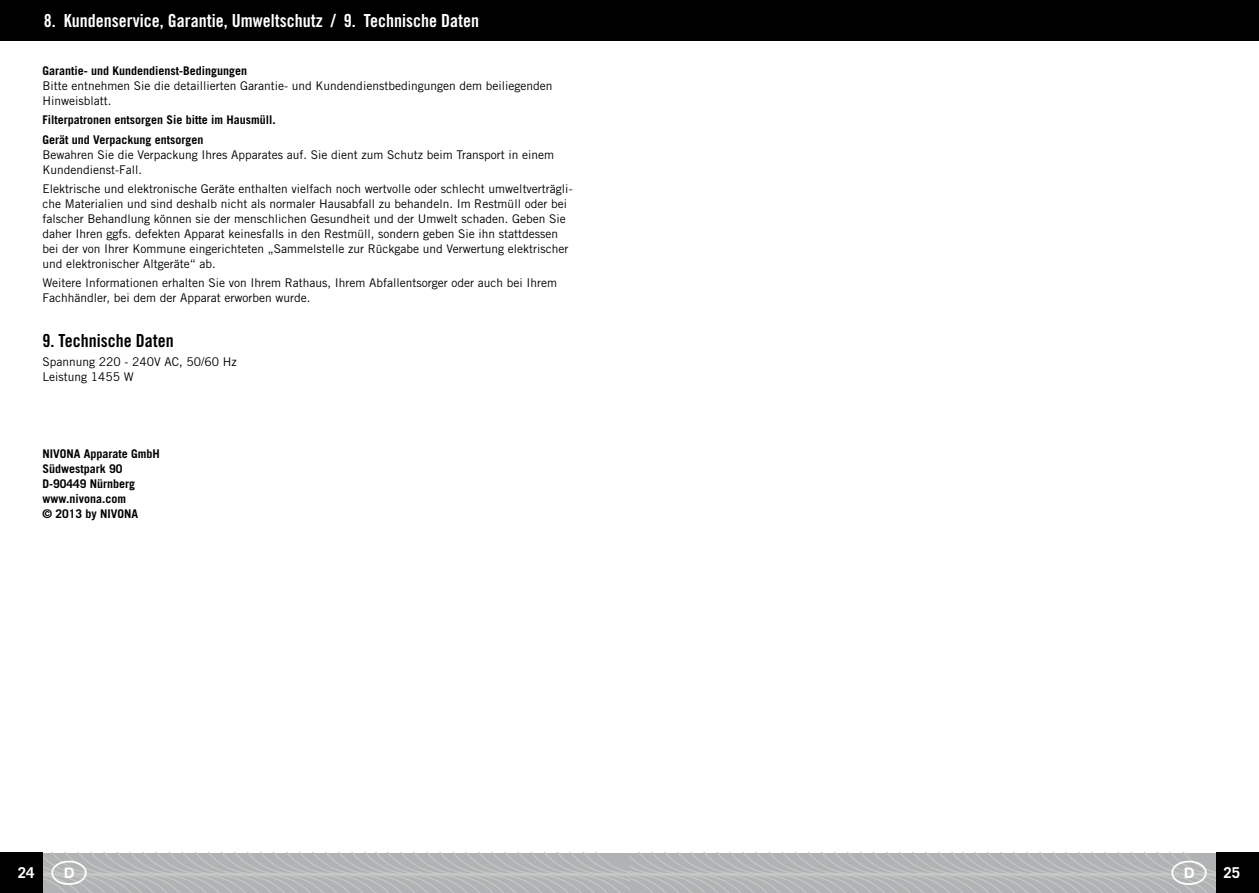
<style>
.page{position:relative;width:1259px;height:893px;background:#fff}
.page>*{position:absolute;margin:0;border:0;box-sizing:border-box;transform-origin:0 0}
.t1{font:18px "Trade Gothic LT Std Bd Cn 20";color:#fff}
.t2{font:18px "Trade Gothic LT Std Bd Cn 20";color:#000}
.t3{font:700 15px "Trade Gothic LT Std";color:#fff}
.t4{font:12px/15px "Trade Gothic LT Std";color:#000}
.t5{font:700 12px/15px "Trade Gothic LT Std";color:#000}
</style>
<div class="page">
<div style="left:0;top:0;width:1258px;height:40px;background:#000"></div>
<div style="left:1216px;top:853px;width:42px;height:40px;background:#000"></div>
<div style="left:0;top:853px;width:42px;height:40px;background:#000"></div>
<svg style="left:42px;top:853px;width:1174px;height:40px;background:#b5b6b7"></svg>
<h1 class="t1" style="left:44px;top:9px;width:437px">8. Kundenservice, Garantie, Umweltschutz / 9. Technische Daten</h1>
<p class="t5" style="left:43px;top:63px;width:206px">Garantie- und Kundendienst-Bedingungen</p>
<p class="t4" style="left:43px;top:78px;width:511px">Bitte entnehmen Sie die detaillierten Garantie- und Kundendienstbedingungen dem beiliegenden<br>Hinweisblatt.</p>
<p class="t5" style="left:43px;top:110px;width:235px;line-height:19.2px">Filterpatronen entsorgen Sie bitte im Hausmüll.<br>Gerät und Verpackung entsorgen</p>
<p class="t4" style="left:43px;top:147px;width:513px">Bewahren Sie die Verpackung Ihres Apparates auf. Sie dient zum Schutz beim Transport in einem<br>Kundendienst-Fall.</p>
<p class="t4" style="left:43px;top:181px;width:531px">Elektrische und elektronische Geräte enthalten vielfach noch wertvolle oder schlecht umweltverträgli&shy;che Materialien und sind deshalb nicht als normaler Hausabfall zu behandeln. Im Restmüll oder bei falscher Behandlung können sie der menschlichen Gesundheit und der Umwelt schaden. Geben Sie daher Ihren ggfs. defekten Apparat keinesfalls in den Restmüll, sondern geben Sie ihn stattdessen bei der von Ihrer Kommune eingerichteten „Sammelstelle zur Rückgabe und Verwertung elektrischer und elektronischer Altgeräte“ ab.</p>
<p class="t4" style="left:43px;top:275px;width:516px">Weitere Informationen erhalten Sie von Ihrem Rathaus, Ihrem Abfallentsorger oder auch bei Ihrem<br>Fachhändler, bei dem der Apparat erworben wurde.</p>
<h1 class="t2" style="left:43px;top:330px;width:133px">9. Technische Daten</h1>
<p class="t4" style="left:43px;top:355px;width:196px">Spannung 220 - 240V AC, 50/60 Hz<br>Leistung 1455 W</p>
<p class="t5" style="left:43px;top:446px;width:119px">NIVONA Apparate GmbH<br>Südwestpark 90<br>D-90449 Nürnberg www.nivona.com<br>© 2013 by NIVONA</p>
<p class="t3" style="left:18px;top:863px;width:18px">24</p>
<p class="t3" style="left:1223px;top:863px;width:18px">25</p>
</div>
